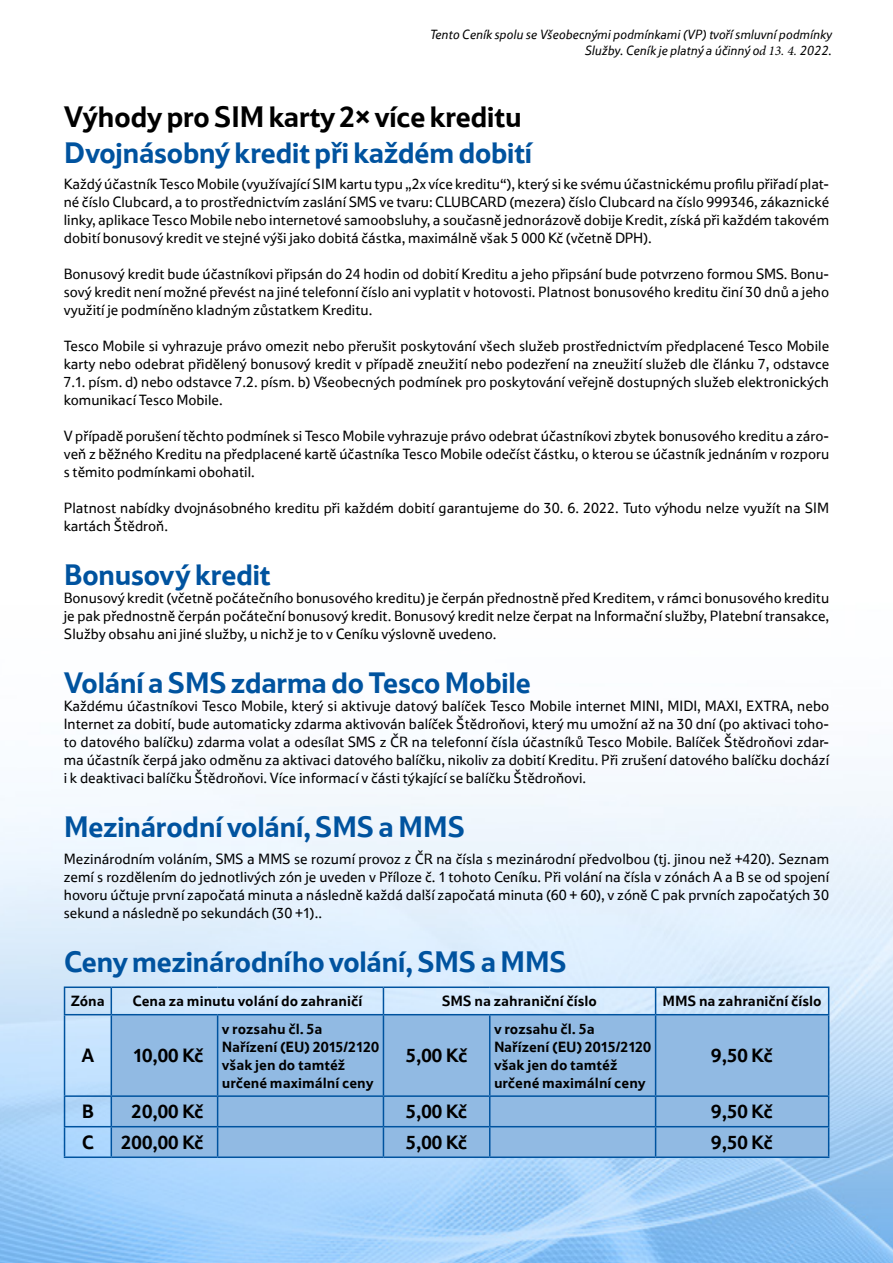
<style>
.page{position:relative;width:893px;height:1263px;background:#fff}
.page>*{position:absolute;margin:0;border:0;box-sizing:border-box;transform-origin:0 0}
.t1{font:700 30px "Tesco OT";letter-spacing:-.03em;color:#00539f}
.t2{font:700 30px "Tesco OT";letter-spacing:-.025em;color:#000}
.t3{font:700 19.5px "Tesco OT";color:#000}
.t4{font:15px/18px "Tesco OT";color:#000;text-align:justify}
.t5{font:700 15px/18px "Tesco OT";color:#000}
.t6{font:italic 13.5px/16.2px "Tesco OT";color:#000;text-align:right}
.s1{font-family:"Minion Pro"}
</style>
<div class="page">
<img style="left:0;top:774px;width:893px;height:489px">
<div style="left:112px;top:1015px;width:716px;height:141px;background:#91bae3"></div>
<hr style="left:64px;top:986px;width:47px;height:2px;background:#00539f">
<svg style="left:64px;top:988px;width:1px;height:26px"></svg>
<hr style="left:111px;top:986px;width:107px;height:2px;background:#00539f">
<svg style="left:111px;top:988px;width:1px;height:26px"></svg>
<hr style="left:218px;top:986px;width:165px;height:2px;background:#00539f">
<hr style="left:383px;top:986px;width:107px;height:2px;background:#00539f">
<svg style="left:383px;top:988px;width:1px;height:26px"></svg>
<hr style="left:490px;top:986px;width:166px;height:2px;background:#00539f">
<hr style="left:656px;top:986px;width:173px;height:2px;background:#00539f">
<svg style="left:655px;top:988px;width:1px;height:26px"></svg>
<svg style="left:828px;top:988px;width:1px;height:26px"></svg>
<hr style="left:64px;top:1014px;width:47px;height:1px;background:#00539f">
<hr style="left:64px;top:1015px;width:1px;height:80px;background:#00539f">
<hr style="left:111px;top:1014px;width:107px;height:1px;background:#00539f">
<hr style="left:111px;top:1015px;width:1px;height:80px;background:#00539f">
<hr style="left:218px;top:1014px;width:165px;height:1px;background:#00539f">
<hr style="left:217px;top:1015px;width:1px;height:80px;background:#00539f">
<hr style="left:383px;top:1014px;width:107px;height:1px;background:#00539f">
<hr style="left:383px;top:1015px;width:1px;height:80px;background:#00539f">
<hr style="left:490px;top:1014px;width:166px;height:1px;background:#00539f">
<hr style="left:489px;top:1015px;width:1px;height:80px;background:#00539f">
<hr style="left:656px;top:1014px;width:173px;height:1px;background:#00539f">
<hr style="left:655px;top:1015px;width:1px;height:80px;background:#00539f">
<hr style="left:828px;top:1015px;width:1px;height:80px;background:#00539f">
<hr style="left:64px;top:1095px;width:47px;height:2px;background:#00539f">
<hr style="left:111px;top:1095px;width:107px;height:2px;background:#00539f">
<hr style="left:218px;top:1095px;width:165px;height:2px;background:#00539f">
<hr style="left:383px;top:1095px;width:107px;height:2px;background:#00539f">
<hr style="left:490px;top:1095px;width:166px;height:2px;background:#00539f">
<hr style="left:656px;top:1095px;width:173px;height:2px;background:#00539f">
<hr style="left:64px;top:1126px;width:47px;height:1px;background:#00539f">
<svg style="left:64px;top:1097px;width:1px;height:59px"></svg>
<hr style="left:111px;top:1126px;width:107px;height:1px;background:#00539f">
<svg style="left:111px;top:1097px;width:1px;height:59px"></svg>
<hr style="left:218px;top:1126px;width:165px;height:1px;background:#00539f">
<svg style="left:217px;top:1097px;width:1px;height:59px"></svg>
<hr style="left:383px;top:1126px;width:107px;height:1px;background:#00539f">
<svg style="left:383px;top:1097px;width:1px;height:59px"></svg>
<hr style="left:490px;top:1126px;width:166px;height:1px;background:#00539f">
<svg style="left:489px;top:1097px;width:1px;height:59px"></svg>
<hr style="left:656px;top:1126px;width:173px;height:1px;background:#00539f">
<svg style="left:655px;top:1097px;width:1px;height:59px"></svg>
<svg style="left:828px;top:1097px;width:1px;height:59px"></svg>
<hr style="left:64px;top:1156px;width:47px;height:2px;background:#00539f">
<hr style="left:111px;top:1156px;width:107px;height:2px;background:#00539f">
<hr style="left:218px;top:1156px;width:165px;height:2px;background:#00539f">
<hr style="left:383px;top:1156px;width:107px;height:2px;background:#00539f">
<hr style="left:490px;top:1156px;width:166px;height:2px;background:#00539f">
<hr style="left:656px;top:1156px;width:173px;height:2px;background:#00539f">
<p class="t6" style="left:429px;top:26px;width:404px">Tento Ceník spolu se Všeobecnými podmínkami (VP) tvoří smluvní podmínky<br>Služby. Ceník je platný a účinný o<span class="s1">d 13. 4.</span> 2022.</p>
<h1 class="t2" style="left:64px;top:97px;width:460px">Výhody pro SIM karty 2× více kreditu</h1>
<h1 class="t1" style="left:64px;top:133px;width:470px">Dvojnásobný kredit při každém dobití</h1>
<p class="t4" style="left:64px;top:175px;width:767px">Každý účastník Tesco Mobile (využívající SIM kartu typu „2x více kreditu“), který si ke svému účastnickému profilu přiřadí plat&shy;né číslo Clubcard, a to prostřednictvím zaslání SMS ve tvaru: CLUBCARD (mezera) číslo Clubcard na číslo 999346, zákaznické linky, aplikace Tesco Mobile nebo internetové samoobsluhy, a současně jednorázově dobije Kredit, získá při každém takovém dobití bonusový kredit ve stejné výši jako dobitá částka, maximálně však 5 000 Kč (včetně DPH).</p>
<p class="t4" style="left:64px;top:265px;width:767px">Bonusový kredit bude účastníkovi připsán do 24 hodin od dobití Kreditu a jeho připsání bude potvrzeno formou SMS. Bonu&shy;sový kredit není možné převést na jiné telefonní číslo ani vyplatit v hotovosti. Platnost bonusového kreditu činí 30 dnů a jeho využití je podmíněno kladným zůstatkem Kreditu.</p>
<p class="t4" style="left:64px;top:337px;width:767px">Tesco Mobile si vyhrazuje právo omezit nebo přerušit poskytování všech služeb prostřednictvím předplacené Tesco Mobile karty nebo odebrat přidělený bonusový kredit v případě zneužití nebo podezření na zneužití služeb dle článku 7, odstavce 7.1. písm. d) nebo odstavce 7.2. písm. b) Všeobecných podmínek pro poskytování veřejně dostupných služeb elektronických komunikací Tesco Mobile.</p>
<p class="t4" style="left:64px;top:427px;width:767px">V případě porušení těchto podmínek si Tesco Mobile vyhrazuje právo odebrat účastníkovi zbytek bonusového kreditu a záro&shy;veň z běžného Kreditu na předplacené kartě účastníka Tesco Mobile odečíst částku, o kterou se účastník jednáním v rozporu s těmito podmínkami obohatil.</p>
<p class="t4" style="left:64px;top:499px;width:767px">Platnost nabídky dvojnásobného kreditu při každém dobití garantujeme do 30. 6. 2022. Tuto výhodu nelze využít na SIM kartách Štědroň.</p>
<h1 class="t1" style="left:64px;top:556px;width:209px">Bonusový kredit</h1>
<p class="t4" style="left:64px;top:589px;width:767px">Bonusový kredit (včetně počátečního bonusového kreditu) je čerpán přednostně před Kreditem, v rámci bonusového kreditu je pak přednostně čerpán počáteční bonusový kredit. Bonusový kredit nelze čerpat na Informační služby, Platební transakce, Služby obsahu ani jiné služby, u nichž je to v Ceníku výslovně uvedeno.</p>
<h1 class="t1" style="left:64px;top:664px;width:469px">Volání a SMS zdarma do Tesco Mobile</h1>
<p class="t4" style="left:64px;top:697px;width:767px">Každému účastníkovi Tesco Mobile, který si aktivuje datový balíček Tesco Mobile internet MINI, MIDI, MAXI, EXTRA, nebo Internet za dobití, bude automaticky zdarma aktivován balíček Štědroňovi, který mu umožní až na 30 dní (po aktivaci toho&shy;to datového balíčku) zdarma volat a odesílat SMS z ČR na telefonní čísla účastníků Tesco Mobile. Balíček Štědroňovi zdar&shy;ma účastník čerpá jako odměnu za aktivaci datového balíčku, nikoliv za dobití Kreditu. Při zrušení datového balíčku dochází i k deaktivaci balíčku Štědroňovi. Více informací v části týkající se balíčku Štědroňovi.</p>
<h1 class="t1" style="left:64px;top:808px;width:403px">Mezinárodní volání, SMS a MMS</h1>
<p class="t4" style="left:64px;top:849px;width:767px">Mezinárodním voláním, SMS a MMS se rozumí provoz z ČR na čísla s mezinárodní předvolbou (tj. jinou než +420). Seznam zemí s rozdělením do jednotlivých zón je uveden v Příloze č. 1 tohoto Ceníku. Při volání na čísla v zónách A a B se od spojení hovoru účtuje první započatá minuta a následně každá další započatá minuta (60 + 60), v zóně C pak prvních započatých 30 sekund a následně po sekundách (30 +1)..</p>
<h1 class="t1" style="left:64px;top:942px;width:505px">Ceny mezinárodního volání, SMS a MMS</h1>
<p class="t5" style="left:71px;top:992px;width:35px">Zóna</p>
<p class="t5" style="left:132px;top:992px;width:231px">Cena za minutu volání do zahraničí</p>
<p class="t5" style="left:442px;top:992px;width:157px">SMS na zahraniční číslo</p>
<p class="t5" style="left:663px;top:992px;width:161px">MMS na zahraniční číslo</p>
<h2 class="t3" style="left:82px;top:1043px;width:14px">A</h2>
<h2 class="t3" style="left:133px;top:1043px;width:72px">10,00 Kč</h2>
<p class="t5" style="left:222px;top:1019px;width:159px">v rozsahu čl. 5a<br>Nařízení (EU) 2015/2120 však jen do tamtéž určené maximální ceny</p>
<h2 class="t3" style="left:406px;top:1043px;width:63px">5,00 Kč</h2>
<p class="t5" style="left:494px;top:1019px;width:159px">v rozsahu čl. 5a<br>Nařízení (EU) 2015/2120 však jen do tamtéž určené maximální ceny</p>
<h2 class="t3" style="left:711px;top:1043px;width:63px">9,50 Kč</h2>
<h2 class="t3" style="left:82px;top:1099px;width:14px">B</h2>
<h2 class="t3" style="left:132px;top:1099px;width:74px">20,00 Kč</h2>
<h2 class="t3" style="left:406px;top:1099px;width:63px">5,00 Kč</h2>
<h2 class="t3" style="left:711px;top:1099px;width:63px">9,50 Kč</h2>
<h2 class="t3" style="left:82px;top:1129px;width:14px">C</h2>
<h2 class="t3" style="left:121px;top:1129px;width:84px">200,00 Kč</h2>
<h2 class="t3" style="left:406px;top:1129px;width:63px">5,00 Kč</h2>
<h2 class="t3" style="left:711px;top:1129px;width:63px">9,50 Kč</h2>
</div>
